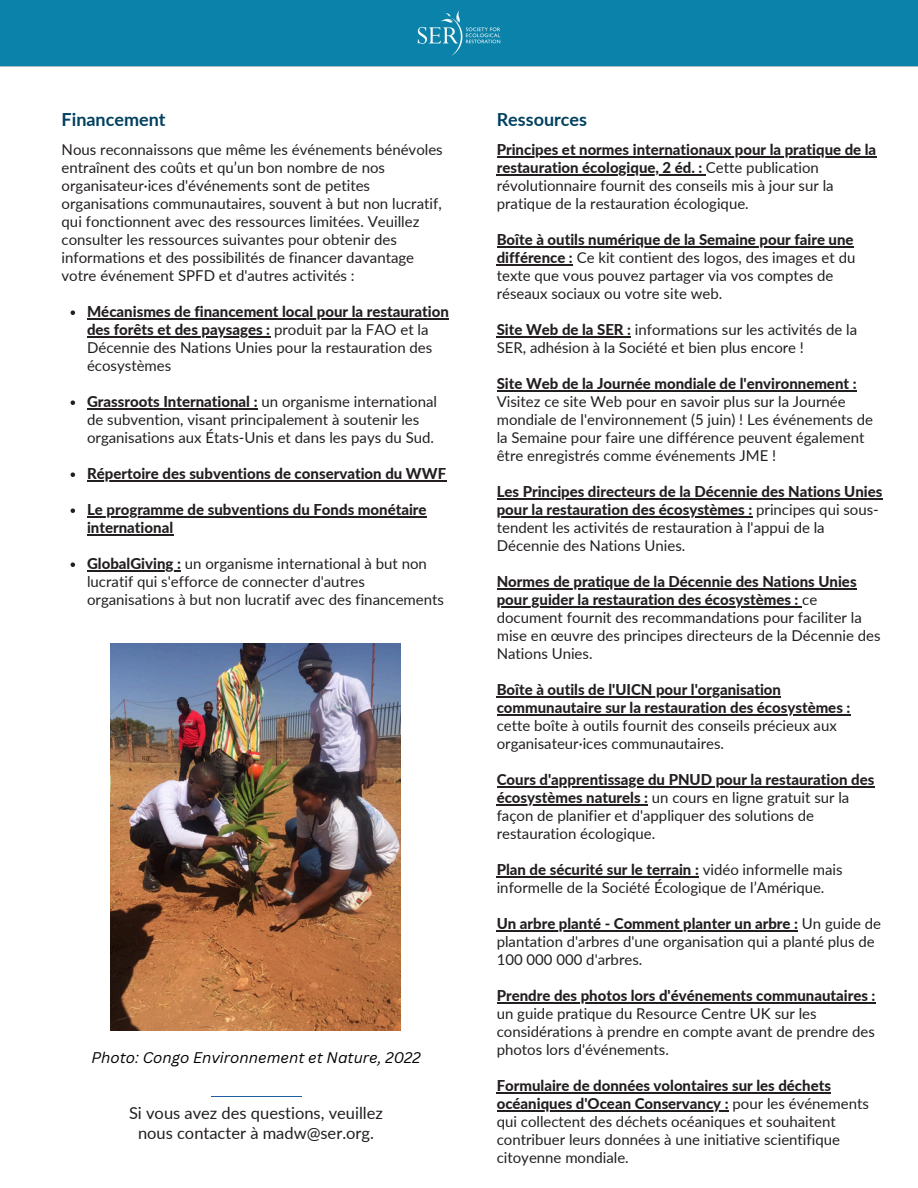
<style>
.page{position:relative;width:918px;height:1188px;background:#fff}
.page>*{position:absolute;margin:0;border:0;box-sizing:border-box;transform-origin:0 0}
.t1{font:700 18px "Lato";color:#00405f}
.t2{font:16.5px/20.2px "Lato";color:#231f20;text-align:center}
.t3{font:15px/18px "Lato";color:#231f20}
.t4{font:800 15px/18px "Lato";color:#231f20}
.t5{font:italic 15px "Canva Sans";color:#000}
.s1{font-weight:800}
.s2{font-weight:400}
</style>
<div class="page">
<div style="left:0;top:0;width:918px;height:67px;background:#0a82aa"></div>
<hr style="left:211px;top:1096px;width:90px;height:1px;background:#1f5e9e">
<img style="left:111px;top:644px;width:290px;height:387px">
<svg style="left:71px;top:310px;width:4px;height:5px"></svg>
<hr style="left:87px;top:318px;width:362px;height:1px;background:#231f20">
<hr style="left:87px;top:336px;width:183px;height:1px;background:#231f20">
<svg style="left:71px;top:400px;width:4px;height:5px"></svg>
<hr style="left:87px;top:408px;width:171px;height:1px;background:#231f20">
<svg style="left:71px;top:472px;width:4px;height:5px"></svg>
<hr style="left:87px;top:480px;width:359px;height:1px;background:#231f20">
<svg style="left:71px;top:508px;width:4px;height:5px"></svg>
<hr style="left:87px;top:516px;width:340px;height:1px;background:#231f20">
<hr style="left:87px;top:534px;width:86px;height:1px;background:#231f20">
<svg style="left:71px;top:562px;width:4px;height:5px"></svg>
<hr style="left:87px;top:570px;width:94px;height:1px;background:#231f20">
<hr style="left:497px;top:156px;width:379px;height:1px;background:#231f20">
<hr style="left:497px;top:174px;width:209px;height:1px;background:#231f20">
<hr style="left:497px;top:246px;width:357px;height:1px;background:#231f20">
<hr style="left:497px;top:264px;width:76px;height:1px;background:#231f20">
<hr style="left:497px;top:336px;width:134px;height:1px;background:#231f20">
<hr style="left:497px;top:390px;width:360px;height:1px;background:#231f20">
<hr style="left:497px;top:498px;width:385px;height:1px;background:#231f20">
<hr style="left:497px;top:516px;width:255px;height:1px;background:#231f20">
<hr style="left:497px;top:588px;width:360px;height:1px;background:#231f20">
<hr style="left:497px;top:606px;width:301px;height:1px;background:#231f20">
<hr style="left:497px;top:696px;width:284px;height:1px;background:#231f20">
<hr style="left:497px;top:714px;width:353px;height:1px;background:#231f20">
<hr style="left:497px;top:786px;width:377px;height:1px;background:#231f20">
<hr style="left:497px;top:804px;width:151px;height:1px;background:#231f20">
<hr style="left:497px;top:876px;width:202px;height:1px;background:#231f20">
<hr style="left:497px;top:930px;width:301px;height:1px;background:#231f20">
<hr style="left:497px;top:1002px;width:378px;height:1px;background:#231f20">
<hr style="left:497px;top:1092px;width:334px;height:1px;background:#231f20">
<hr style="left:497px;top:1110px;width:232px;height:1px;background:#231f20">
<p class="t1" style="left:62px;top:108px;width:106px">Financement</p>
<h1 class="t1" style="left:497px;top:108px;width:92px">Ressources</h1>
<p class="t3" style="left:62px;top:140px;width:383px">Nous reconnaissons que même les événements bénévoles entraînent des coûts et qu’un bon nombre de nos organisateur·ices d'événements sont de petites organisations communautaires, souvent à but non lucratif, qui fonctionnent avec des ressources limitées. Veuillez consulter les ressources suivantes pour obtenir des informations et des possibilités de financer davantage votre événement SPFD et d'autres activités :</p>
<p class="t4" style="left:87px;top:302px;width:363px">Mécanismes de financement local pour la restauration</p>
<p class="t3" style="left:87px;top:320px;width:347px"><span class="s1">des forêts et des paysages :</span> produit par la FAO et la<br>Décennie des Nations Unies pour la restauration des écosystèmes</p>
<p class="t4" style="left:87px;top:392px;width:352px">Grassroots International : <span class="s2">un organisme international</span></p>
<p class="t3" style="left:87px;top:410px;width:349px">de subvention, visant principalement à soutenir les organisations aux États-Unis et dans les pays du Sud.</p>
<p class="t4" style="left:87px;top:464px;width:361px">Répertoire des subventions de conservation du WWF</p>
<p class="t4" style="left:87px;top:500px;width:341px">Le programme de subventions du Fonds monétaire international</p>
<p class="t3" style="left:87px;top:554px;width:359px"><span class="s1">GlobalGiving :</span> un organisme international à but non lucratif qui s'efforce de connecter d'autres organisations à but non lucratif avec des financements</p>
<p class="t5" style="left:91px;top:1047px;width:331px">Photo: Congo Environnement et Nature, 2022</p>
<p class="t2" style="left:129px;top:1102px;width:256px">Si vous avez des questions, veuillez nous contacter à madw@ser.org.</p>
<p class="t4" style="left:497px;top:140px;width:381px">Principes et normes internationaux pour la pratique de la</p>
<h2 class="t3" style="left:497px;top:158px;width:338px"><span class="s1">restauration écologique, 2 éd. :</span> Cette publication révolutionnaire fournit des conseils mis à jour sur la pratique de la restauration écologique.</h2>
<h1 class="t3" style="left:497px;top:230px;width:360px"><span class="s1">Boîte à outils numérique de la Semaine pour faire une différence :</span> Ce kit contient des logos, des images et du texte que vous pouvez partager via vos comptes de réseaux sociaux ou votre site web.</h1>
<p class="t3" style="left:497px;top:320px;width:362px"><span class="s1">Site Web de la SER :</span> informations sur les activités de la<br>SER, adhésion à la Société et bien plus encore !</p>
<p class="t3" style="left:497px;top:374px;width:378px"><span class="s1">Site Web de la Journée mondiale de l'environnement :<br></span>Visitez ce site Web pour en savoir plus sur la Journée mondiale de l'environnement (5 juin) ! Les événements de la Semaine pour faire une différence peuvent également être enregistrés comme événements JME !</p>
<p class="t4" style="left:497px;top:482px;width:387px">Les Principes directeurs de la Décennie des Nations Unies</p>
<p class="t3" style="left:497px;top:500px;width:384px"><span class="s1">pour la restauration des écosystèmes :</span> principes qui sous&shy;tendent les activités de restauration à l'appui de la<br>Décennie des Nations Unies.</p>
<p class="t4" style="left:497px;top:572px;width:361px">Normes de pratique de la Décennie des Nations Unies</p>
<p class="t3" style="left:497px;top:590px;width:385px"><span class="s1">pour guider la restauration des écosystèmes :</span> ce document fournit des recommandations pour faciliter la mise en œuvre des principes directeurs de la Décennie des Nations Unies.</p>
<p class="t4" style="left:497px;top:680px;width:286px">Boîte à outils de l'UICN pour l'organisation</p>
<p class="t3" style="left:497px;top:698px;width:355px"><span class="s1">communautaire sur la restauration des écosystèmes : </span>cette boîte à outils fournit des conseils précieux aux organisateur·ices communautaires.</p>
<p class="t4" style="left:497px;top:770px;width:379px">Cours d'apprentissage du PNUD pour la restauration des</p>
<p class="t3" style="left:497px;top:788px;width:354px"><span class="s1">écosystèmes naturels :</span> un cours en ligne gratuit sur la façon de planifier et d'appliquer des solutions de restauration écologique.</p>
<p class="t4" style="left:497px;top:860px;width:347px">Plan de sécurité sur le terrain : <span class="s2">vidéo informelle mais</span></p>
<p class="t3" style="left:497px;top:878px;width:329px">informelle de la Société Écologique de l’Amérique.</p>
<p class="t3" style="left:497px;top:914px;width:386px"><span class="s1">Un arbre planté - Comment planter un arbre :</span> Un guide de plantation d'arbres d'une organisation qui a planté plus de<br>100 000 000 d'arbres.</p>
<p class="t3" style="left:497px;top:986px;width:380px"><span class="s1">Prendre des photos lors d'événements communautaires : </span>un guide pratique du Resource Centre UK sur les considérations à prendre en compte avant de prendre des photos lors d'événements.</p>
<p class="t4" style="left:497px;top:1076px;width:336px">Formulaire de données volontaires sur les déchets</p>
<p class="t3" style="left:497px;top:1094px;width:374px"><span class="s1">océaniques d'Ocean Conservancy :</span> pour les événements qui collectent des déchets océaniques et souhaitent contribuer leurs données à une initiative scientifique citoyenne mondiale.</p>
</div>
